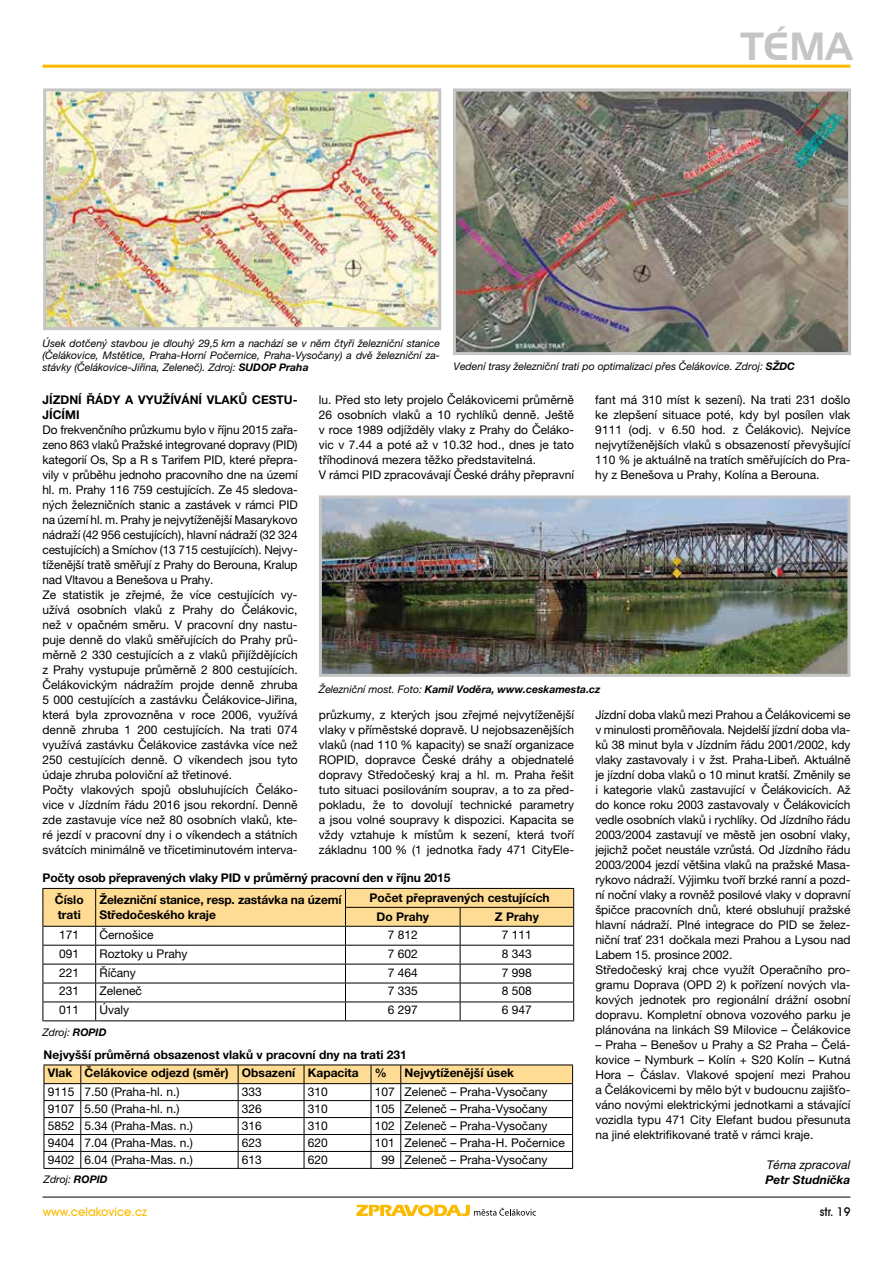
<style>
.page{position:relative;width:893px;height:1263px;background:#fff}
.page>*{position:absolute;margin:0;border:0;box-sizing:border-box;transform-origin:0 0}
.t1{font:39px "Slicker";color:#c5c5c6}
.t2{font:12px/15px "Helvetica Neue LT Pro";color:#000}
.t3{font:700 12px/15px "Helvetica Neue LT Pro";color:#000}
.t4{font:500 12px "Avant Garde IT Cby BT";color:#fbba00}
.t5{font:italic 12px "Helvetica Neue LT Pro";color:#000}
.t6{font:italic 700 12px "Helvetica Neue LT Pro";color:#000}
.t7{font:500 12px "Avant Garde IT Cby BT";color:#000}
.t8{font:italic 10.5px/12px "Helvetica Neue LT Pro";color:#000;text-align:justify}
.t9{font:italic 700 10.5px "Helvetica Neue LT Pro";color:#000}
.s1{font-weight:700}
.s2{font-weight:400}
</style>
<div class="page">
<hr style="left:43px;top:65px;width:807px;height:3px;background:#fbba00">
<hr style="left:43px;top:1197px;width:807px;height:1px;background:#000">
<svg style="left:356px;top:1205px;width:180px;height:11px"></svg>
<svg style="left:43px;top:888px;width:531px;height:132px"></svg>
<hr style="left:43px;top:1020px;width:53px;height:1px;background:#000">
<hr style="left:96px;top:1020px;width:249px;height:1px;background:#000">
<hr style="left:345px;top:1020px;width:115px;height:1px;background:#000">
<hr style="left:460px;top:1020px;width:114px;height:1px;background:#000">
<hr style="left:44px;top:1064px;width:37px;height:1px;background:#000">
<hr style="left:81px;top:1064px;width:157px;height:1px;background:#000">
<hr style="left:238px;top:1064px;width:66px;height:1px;background:#000">
<hr style="left:304px;top:1064px;width:67px;height:1px;background:#000">
<hr style="left:371px;top:1064px;width:30px;height:1px;background:#000">
<hr style="left:401px;top:1064px;width:172px;height:1px;background:#000">
<svg style="left:44px;top:1065px;width:529px;height:103px"></svg>
<hr style="left:44px;top:1168px;width:37px;height:1px;background:#000">
<hr style="left:81px;top:1168px;width:157px;height:1px;background:#000">
<hr style="left:238px;top:1168px;width:66px;height:1px;background:#000">
<hr style="left:304px;top:1168px;width:67px;height:1px;background:#000">
<hr style="left:371px;top:1168px;width:30px;height:1px;background:#000">
<hr style="left:401px;top:1168px;width:172px;height:1px;background:#000">
<img style="left:47px;top:92px;width:390px;height:234px">
<div style="left:43px;top:88px;width:398px;height:242px;border:3px solid #c5c5c6"></div>
<img style="left:457px;top:92px;width:390px;height:259px">
<div style="left:453px;top:88px;width:398px;height:267px;border:3px solid #c5c5c6"></div>
<img style="left:323px;top:499px;width:523px;height:174px">
<div style="left:319px;top:495px;width:531px;height:182px;border:3px solid #c5c5c6"></div>
<h1 class="t1" style="left:740px;top:24px;width:114px">TÉMA</h1>
<p class="t8" style="left:43px;top:337px;width:399px">Úsek dotčený stavbou je dlouhý 29,5 km a nachází se v něm čtyři železniční stanice (Čelákovice, Mstětice, Praha-Horní Počernice, Praha-Vysočany) a dvě železniční za&shy;stávky (Čelákovice-Jiřina, Zeleneč). Zdroj: <span class="s1">SUDOP Praha</span></p>
<p class="t8" style="left:454px;top:360px;width:343px">Vedení trasy železniční trati po optimalizaci přes Čelákovice. Zdroj: <span class="s1">SŽDC</span></p>
<p class="t3" style="left:43px;top:392px;width:257px">JÍZDNÍ ŘÁDY A VYUŽÍVÁNÍ VLAKŮ CESTU-<br>JÍCÍMI</p>
<p class="t2" style="left:43px;top:422px;width:257px">Do frekvenčního průzkumu bylo v říjnu 2015 zařa&shy;zeno 863 vlaků Pražské integrované dopravy (PID) kategorií Os, Sp a R s Tarifem PID, které přepra&shy;vily v průběhu jednoho pracovního dne na území hl. m. Prahy 116 759 cestujících. Ze 45 sledova&shy;ných železničních stanic a zastávek v rámci PID na území hl. m. Prahy je nejvytíženější Masarykovo nádraží (42 956 cestujících), hlavní nádraží (32 324 cestujících) a Smíchov (13 715 cestujících). Nejvy&shy;tíženější tratě směřují z Prahy do Berouna, Kralup nad Vltavou a Benešova u Prahy.<br>Ze statistik je zřejmé, že více cestujících vy&shy;užívá osobních vlaků z Prahy do Čelákovic, než v opačném směru. V pracovní dny nastu&shy;puje denně do vlaků směřujících do Prahy prů&shy;měrně 2 330 cestujících a z vlaků přijíždějících z Prahy vystupuje průměrně 2 800 cestujících.<br>Čelákovickým nádražím projde denně zhruba 5 000 cestujících a zastávku Čelákovice-Jiřina, která byla zprovozněna v roce 2006, využívá denně zhruba 1 200 cestujících. Na trati 074 využívá zastávku Čelákovice zastávka více než 250 cestujících denně. O víkendech jsou tyto údaje zhruba poloviční až třetinové.<br>Počty vlakových spojů obsluhujících Čeláko&shy;vice v Jízdním řádu 2016 jsou rekordní. Denně zde zastavuje více než 80 osobních vlaků, kte&shy;ré jezdí v pracovní dny i o víkendech a státních svátcích minimálně ve třicetiminutovém interva-</p>
<p class="t2" style="left:319px;top:392px;width:257px">lu. Před sto lety projelo Čelákovicemi průměrně 26 osobních vlaků a 10 rychlíků denně. Ještě v roce 1989 odjížděly vlaky z Prahy do Čeláko&shy;vic v 7.44 a poté až v 10.32 hod., dnes je tato tříhodinová mezera těžko představitelná.<br>V rámci PID zpracovávají České dráhy přepravní</p>
<p class="t2" style="left:595px;top:392px;width:257px;text-align:justify">fant má 310 míst k sezení). Na trati 231 došlo ke zlepšení situace poté, kdy byl posílen vlak 9111 (odj. v 6.50 hod. z Čelákovic). Nejvíce nejvytíženějších vlaků s obsazeností převyšující 110 % je aktuálně na tratích směřujících do Pra&shy;hy z Benešova u Prahy, Kolína a Berouna.</p>
<p class="t9" style="left:319px;top:683px;width:283px"><span class="s2">Železniční most. Foto:</span> Kamil Voděra, www.ceskamesta.cz</p>
<p class="t2" style="left:319px;top:707px;width:257px;text-align:justify">průzkumy, z kterých jsou zřejmé nejvytíženější vlaky v příměstské dopravě. U nejobsazenějších vlaků (nad 110 % kapacity) se snaží organizace ROPID, dopravce České dráhy a objednatelé dopravy Středočeský kraj a hl. m. Praha řešit tuto situaci posilováním souprav, a to za před&shy;pokladu, že to dovolují technické parametry a jsou volné soupravy k dispozici. Kapacita se vždy vztahuje k místům k sezení, která tvoří základnu 100 % (1 jednotka řady 471 CityEle-</p>
<p class="t2" style="left:595px;top:707px;width:257px">Jízdní doba vlaků mezi Prahou a Čelákovicemi se v minulosti proměňovala. Nejdelší jízdní doba vla&shy;ků 38 minut byla v Jízdním řádu 2001/2002, kdy vlaky zastavovaly i v žst. Praha-Libeň. Aktuálně je jízdní doba vlaků o 10 minut kratší. Změnily se i kategorie vlaků zastavující v Čelákovicích. Až do konce roku 2003 zastavovaly v Čelákovicích vedle osobních vlaků i rychlíky. Od Jízdního řádu 2003/2004 zastavují ve městě jen osobní vlaky, jejichž počet neustále vzrůstá. Od Jízdního řádu 2003/2004 jezdí většina vlaků na pražské Masa&shy;rykovo nádraží. Výjimku tvoří brzké ranní a pozd&shy;ní noční vlaky a rovněž posilové vlaky v dopravní špičce pracovních dnů, které obsluhují pražské hlavní nádraží. Plné integrace do PID se želez&shy;niční trať 231 dočkala mezi Prahou a Lysou nad Labem 15. prosince 2002.<br>Středočeský kraj chce využít Operačního pro&shy;gramu Doprava (OPD 2) k pořízení nových vla&shy;kových jednotek pro regionální drážní osobní dopravu. Kompletní obnova vozového parku je plánována na linkách S9 Milovice – Čelákovice</p>
<p class="t2" style="left:595px;top:1037px;width:257px;text-align:justify">– Praha – Benešov u Prahy a S2 Praha – Čelá&shy;kovice – Nymburk – Kolín + S20 Kolín – Kutná Hora – Čáslav. Vlakové spojení mezi Prahou a Čelákovicemi by mělo být v budoucnu zajišťo&shy;váno novými elektrickými jednotkami a stávající vozidla typu 471 City Elefant budou přesunuta na jiné elektrifikované tratě v rámci kraje.</p>
<p class="t5" style="left:767px;top:1158px;width:85px">Téma zpracoval</p>
<p class="t6" style="left:766px;top:1172px;width:86px">Petr Studnička</p>
<p class="t3" style="left:55px;top:866px;width:397px;line-height:22px;text-indent:-12px">Počty osob přepravených vlaky PID v průměrný pracovní den v říjnu 2015<br>Číslo</p>
<p class="t3" style="left:58px;top:907px;width:25px">trati</p>
<p class="t3" style="left:99px;top:892px;width:244px">Železniční stanice, resp. zastávka na území<br>Středočeského kraje</p>
<p class="t3" style="left:377px;top:888px;width:175px;line-height:18.9px;text-indent:-7px">Počet přepravených cestujících<br>Do Prahy</p>
<p class="t3" style="left:495px;top:909px;width:46px">Z Prahy</p>
<p class="t2" style="left:59px;top:927px;width:22px">171</p>
<p class="t2" style="left:99px;top:927px;width:56px">Černošice</p>
<p class="t2" style="left:388px;top:927px;width:32px">7 812</p>
<p class="t2" style="left:502px;top:927px;width:32px">7 111</p>
<p class="t2" style="left:59px;top:946px;width:22px">091</p>
<p class="t2" style="left:99px;top:946px;width:89px">Roztoky u Prahy</p>
<p class="t2" style="left:388px;top:946px;width:32px">7 602</p>
<p class="t2" style="left:502px;top:946px;width:32px">8 343</p>
<p class="t2" style="left:59px;top:964px;width:22px">221</p>
<p class="t2" style="left:99px;top:964px;width:38px">Říčany</p>
<p class="t2" style="left:388px;top:964px;width:32px">7 464</p>
<p class="t2" style="left:502px;top:964px;width:32px">7 998</p>
<p class="t2" style="left:59px;top:983px;width:22px">231</p>
<p class="t2" style="left:99px;top:983px;width:44px">Zeleneč</p>
<p class="t2" style="left:388px;top:983px;width:32px">7 335</p>
<p class="t2" style="left:502px;top:983px;width:32px">8 508</p>
<p class="t2" style="left:59px;top:1002px;width:22px">011</p>
<p class="t2" style="left:99px;top:1002px;width:31px">Úvaly</p>
<p class="t2" style="left:388px;top:1002px;width:32px">6 297</p>
<p class="t2" style="left:502px;top:1002px;width:32px">6 947</p>
<p class="t8" style="left:43px;top:1026px;width:65px">Zdroj: <span class="s1">ROPID</span></p>
<p class="t3" style="left:48px;top:1045px;width:360px;line-height:18.8px;text-indent:-4px">Nejvyšší průměrná obsazenost vlaků v pracovní dny na trati 231<br>Vlak Čelákovice odjezd (směr) Obsazení Kapacita</p>
<p class="t3" style="left:375px;top:1065px;width:13px">%</p>
<p class="t3" style="left:405px;top:1065px;width:111px">Nejvytíženější úsek</p>
<p class="t2" style="left:48px;top:1084px;width:133px">9115 7.50 (Praha-hl. n.)</p>
<p class="t2" style="left:242px;top:1084px;width:22px">333</p>
<p class="t2" style="left:308px;top:1084px;width:22px">310</p>
<p class="t2" style="left:375px;top:1084px;width:174px">107 Zeleneč – Praha-Vysočany</p>
<p class="t2" style="left:48px;top:1101px;width:133px">9107 5.50 (Praha-hl. n.)</p>
<p class="t2" style="left:242px;top:1101px;width:22px">326</p>
<p class="t2" style="left:308px;top:1101px;width:22px">310</p>
<p class="t2" style="left:375px;top:1101px;width:174px">105 Zeleneč – Praha-Vysočany</p>
<p class="t2" style="left:48px;top:1118px;width:147px">5852 5.34 (Praha-Mas. n.)</p>
<p class="t2" style="left:242px;top:1118px;width:22px">316</p>
<p class="t2" style="left:308px;top:1118px;width:22px">310</p>
<p class="t2" style="left:375px;top:1118px;width:174px">102 Zeleneč – Praha-Vysočany</p>
<p class="t2" style="left:48px;top:1135px;width:147px">9404 7.04 (Praha-Mas. n.)</p>
<p class="t2" style="left:242px;top:1135px;width:22px">623</p>
<p class="t2" style="left:308px;top:1135px;width:22px">620</p>
<p class="t2" style="left:375px;top:1135px;width:191px">101 Zeleneč – Praha-H. Počernice</p>
<p class="t2" style="left:48px;top:1152px;width:147px">9402 6.04 (Praha-Mas. n.)</p>
<p class="t2" style="left:242px;top:1152px;width:22px">613</p>
<p class="t2" style="left:308px;top:1152px;width:22px">620</p>
<p class="t2" style="left:381px;top:1152px;width:167px">99 Zeleneč – Praha-Vysočany</p>
<p class="t8" style="left:44px;top:1173px;width:65px">Zdroj: <span class="s1">ROPID</span></p>
<p class="t4" style="left:43px;top:1204px;width:106px">www.celakovice.cz</p>
<p class="t7" style="left:820px;top:1204px;width:32px">str. 19</p>
</div>
